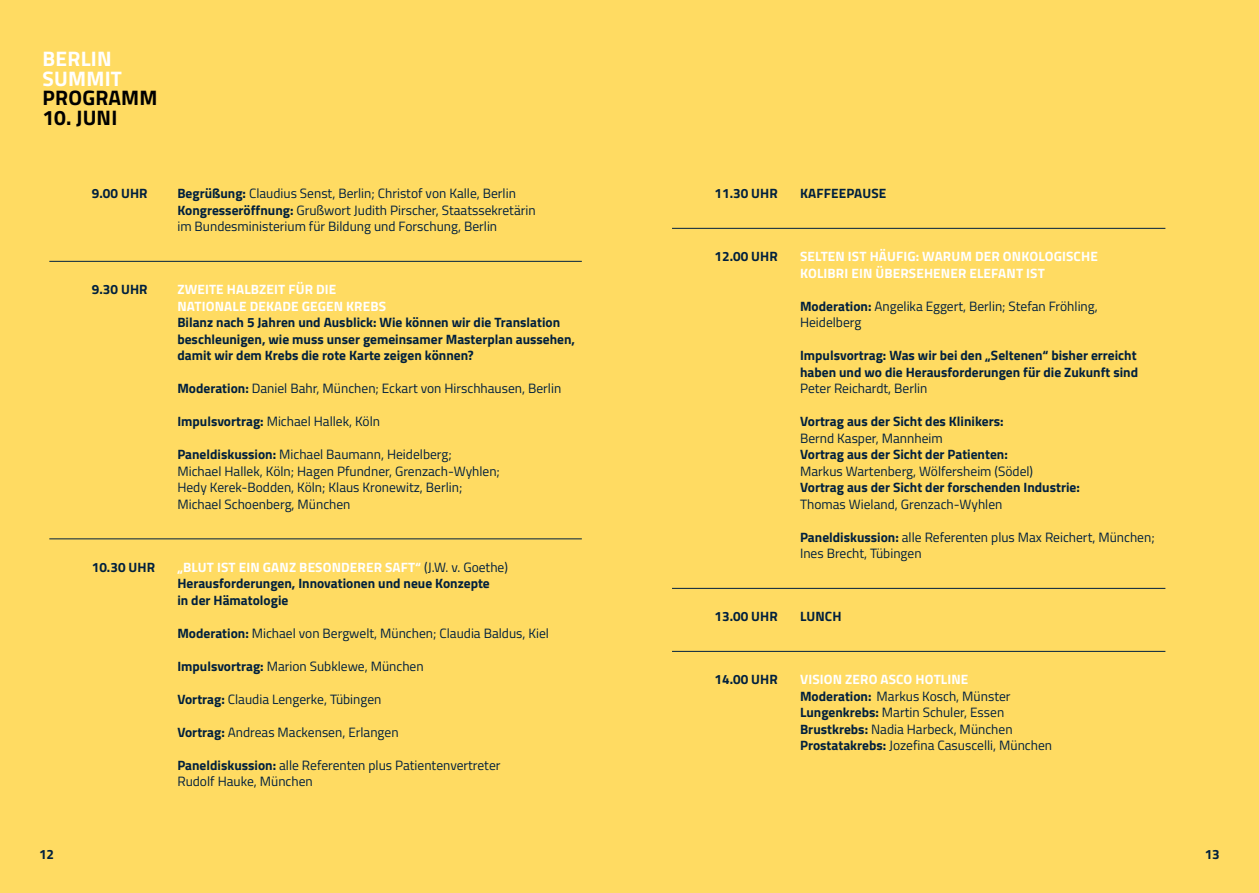
<style>
.page{position:relative;width:1259px;height:893px;background:#ffdb62}
.page>*{position:absolute;margin:0;border:0;box-sizing:border-box;transform-origin:0 0}
.t1{font:700 21px "Titillium Web";letter-spacing:.01em;color:#000}
.t2{font:700 21px/19.5px "Titillium Web";letter-spacing:.01em;color:#fff}
.t3{font:13.5px/16.5px "Titillium Web";color:#00203e}
.t4{font:700 13.5px/16.5px "Titillium Web";color:#00203e}
.t5{font:700 13.5px/16.5px "Titillium Web";letter-spacing:.01em;color:#fff}
.s1{font-weight:700}
.s2{color:#fff}
.s3{font-weight:400}
.s4{font-weight:700;color:#fff}
</style>
<div class="page">
<hr style="left:49px;top:261px;width:533px;height:1px;background:#00203e">
<hr style="left:49px;top:539px;width:533px;height:1px;background:#00203e">
<hr style="left:672px;top:228px;width:493px;height:1px;background:#00203e">
<hr style="left:672px;top:588px;width:493px;height:1px;background:#00203e">
<hr style="left:672px;top:651px;width:493px;height:1px;background:#00203e">
<h1 class="t2" style="left:43px;top:48px;width:81px">BERLIN<br>SUMMIT</h1>
<h1 class="t1" style="left:43px;top:82px;width:116px">PROGRAMM</h1>
<h1 class="t1" style="left:43px;top:101px;width:76px">10. JUNI</h1>
<p class="t4" style="left:92px;top:184px;width:57px">9.00 UHR</p>
<p class="t3" style="left:177px;top:185px;width:360px"><span class="s1">Begrüßung:</span> Claudius Senst, Berlin; Christof von Kalle, Berlin<br><span class="s1">Kongresseröffnung:</span> Grußwort Judith Pirscher, Staatssekretärin im Bundesministerium für Bildung und Forschung, Berlin</p>
<p class="t4" style="left:92px;top:280px;width:57px">9.30 UHR</p>
<p class="t5" style="left:177px;top:280px;width:210px">ZWEITE HALBZEIT FÜR DIE<br>NATIONALE DEKADE GEGEN KREBS</p>
<p class="t4" style="left:177px;top:313px;width:399px">Bilanz nach 5 Jahren und Ausblick: Wie können wir die Translation beschleunigen, wie muss unser gemeinsamer Masterplan aussehen, damit wir dem Krebs die rote Karte zeigen können?</p>
<p class="t3" style="left:177px;top:379px;width:385px"><span class="s1">Moderation:</span> Daniel Bahr, München; Eckart von Hirschhausen, Berlin</p>
<p class="t3" style="left:177px;top:412px;width:204px"><span class="s1">Impulsvortrag:</span> Michael Hallek, Köln</p>
<p class="t3" style="left:177px;top:445px;width:324px"><span class="s1">Paneldiskussion:</span> Michael Baumann, Heidelberg;<br>Michael Hallek, Köln; Hagen Pfundner, Grenzach-Wyhlen; Hedy Kerek-Bodden, Köln; Klaus Kronewitz, Berlin; Michael Schoenberg, München</p>
<p class="t4" style="left:92px;top:558px;width:65px">10.30 UHR</p>
<p class="t4" style="left:177px;top:558px;width:332px"><span class="s2">„BLUT IST EIN GANZ BESONDERER SAFT“</span> <span class="s3">(J.W. v. Goethe)<br></span>Herausforderungen, Innovationen und neue Konzepte<br>in der Hämatologie</p>
<p class="t3" style="left:177px;top:624px;width:373px"><span class="s1">Moderation:</span> Michael von Bergwelt, München; Claudia Baldus, Kiel</p>
<p class="t3" style="left:177px;top:657px;width:248px"><span class="s1">Impulsvortrag:</span> Marion Subklewe, München</p>
<p class="t3" style="left:177px;top:690px;width:206px"><span class="s1">Vortrag:</span> Claudia Lengerke, Tübingen</p>
<p class="t3" style="left:177px;top:723px;width:223px"><span class="s1">Vortrag:</span> Andreas Mackensen, Erlangen</p>
<p class="t3" style="left:177px;top:756px;width:325px"><span class="s1">Paneldiskussion:</span> alle Referenten plus Patientenvertreter<br>Rudolf Hauke, München</p>
<p class="t4" style="left:714px;top:184px;width:65px">11.30 UHR</p>
<p class="t4" style="left:800px;top:184px;width:88px">KAFFEEPAUSE</p>
<p class="t4" style="left:714px;top:247px;width:65px">12.00 UHR</p>
<p class="t5" style="left:800px;top:247px;width:299px">SELTEN IST HÄUFIG: WARUM DER ONKOLOGISCHE<br>KOLIBRI EIN ÜBERSEHENER ELEFANT IST</p>
<p class="t3" style="left:800px;top:297px;width:299px"><span class="s1">Moderation:</span> Angelika Eggert, Berlin; Stefan Fröhling,<br>Heidelberg</p>
<p class="t4" style="left:800px;top:346px;width:339px">Impulsvortrag: Was wir bei den „Seltenen“ bisher erreicht haben und wo die Herausforderungen für die Zukunft sind</p>
<p class="t3" style="left:800px;top:379px;width:129px">Peter Reichardt, Berlin</p>
<p class="t4" style="left:800px;top:412px;width:205px">Vortrag aus der Sicht des Klinikers:</p>
<p class="t3" style="left:800px;top:429px;width:144px">Bernd Kasper, Mannheim</p>
<p class="t4" style="left:800px;top:445px;width:209px">Vortrag aus der Sicht der Patienten:</p>
<p class="t3" style="left:800px;top:462px;width:235px">Markus Wartenberg, Wölfersheim (Södel)</p>
<p class="t4" style="left:800px;top:478px;width:281px">Vortrag aus der Sicht der forschenden Industrie:</p>
<p class="t3" style="left:800px;top:495px;width:204px">Thomas Wieland, Grenzach-Wyhlen</p>
<p class="t3" style="left:800px;top:528px;width:356px"><span class="s1">Paneldiskussion:</span> alle Referenten plus Max Reichert, München;<br>Ines Brecht, Tübingen</p>
<p class="t4" style="left:714px;top:607px;width:65px">13.00 UHR</p>
<p class="t4" style="left:800px;top:607px;width:43px">LUNCH</p>
<p class="t4" style="left:714px;top:670px;width:65px">14.00 UHR</p>
<p class="t3" style="left:800px;top:670px;width:253px"><span class="s4">VISION ZERO ASCO HOTLINE<br></span><span class="s1">Moderation:</span> Markus Kosch, Münster <span class="s1">Lungenkrebs:</span> Martin Schuler, Essen <span class="s1">Brustkrebs:</span> Nadia Harbeck, München <span class="s1">Prostatakrebs:</span> Jozefina Casuscelli, München</p>
<p class="t4" style="left:39px;top:845px;width:17px">12</p>
<p class="t4" style="left:1204px;top:845px;width:17px">13</p>
</div>
